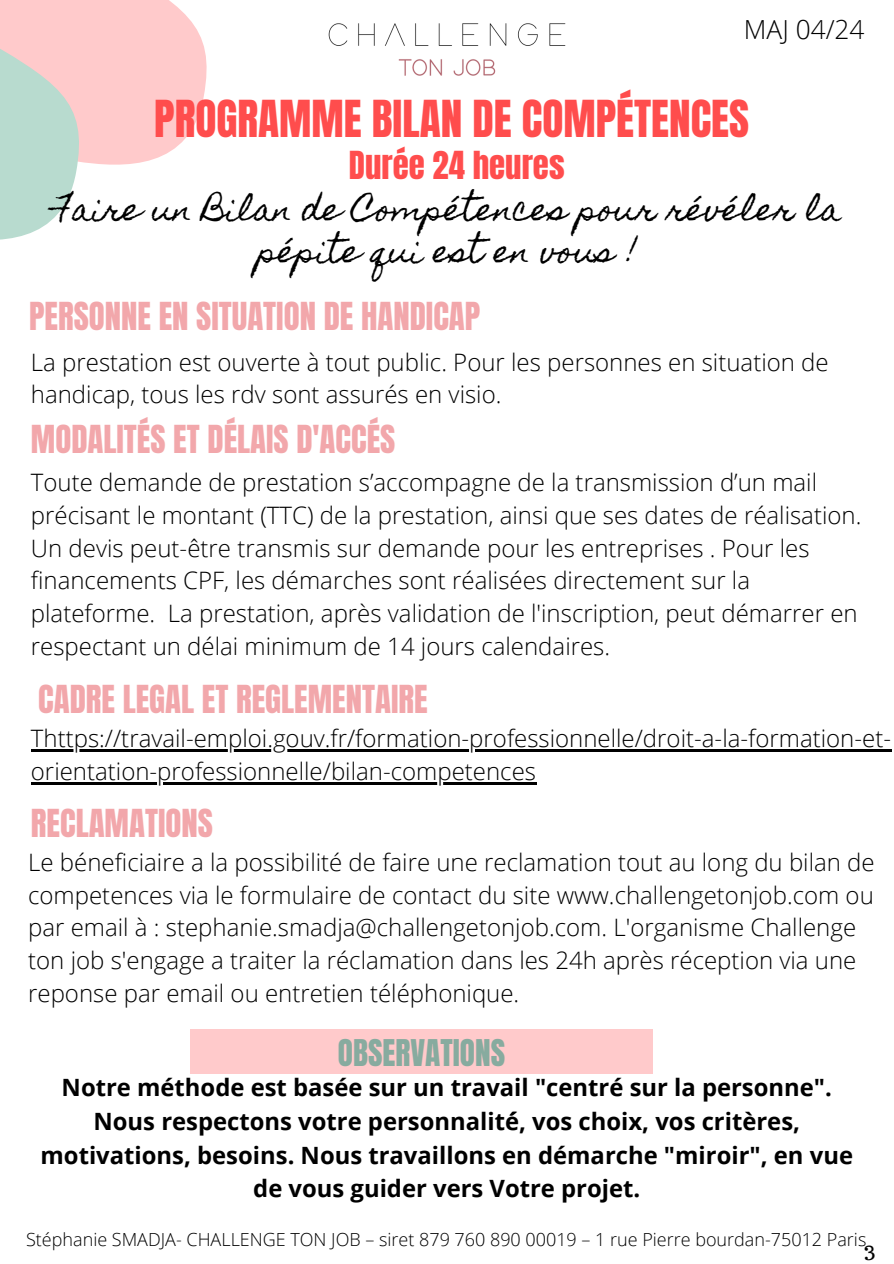
<style>
.page{position:relative;width:894px;height:1264px;background:#fff}
.page>*{position:absolute;margin:0;border:0;box-sizing:border-box;transform-origin:0 0}
.t1{font:43.35px "Anton";color:#ff4d4d}
.t2{font:32.85px "Anton";color:#f2a7ab}
.t3{font:32.85px "Anton";color:#ff4d4d}
.t4{font:31.35px "Anton";color:#87ab9f}
.t5{font:30.6px/42px "Homemade Apple";color:#000;text-align:center}
.t6{font:300 26.25px "Open Sans";color:#000}
.t7{font:300 24px/32.7px "Open Sans";color:#000}
.t8{font:700 23.85px/33.8px "Open Sans";color:#000;text-align:center}
.t9{font:21px "Trocchi";color:#000}
.t10{font:300 18px "Open Sans";color:#000}
</style>
<div class="page">
<img style="left:328px;top:23px;width:238px;height:53px">
<svg style="left:0;top:0;width:207px;height:240px"></svg>
<div style="left:190px;top:1029px;width:462px;height:44px;background:#ffcacb"></div>
<hr style="left:31px;top:749px;width:859px;height:2px;background:#000">
<hr style="left:31px;top:782px;width:505px;height:2px;background:#000">
<h5 class="t6" style="left:743px;top:11px;width:122px">MAJ 04/24</h5>
<h2 class="t1" style="left:154px;top:88px;width:596px">PROGRAMME BILAN DE COMPÉTENCES</h2>
<h2 class="t3" style="left:349px;top:141px;width:217px">Durée 24 heures</h2>
<p class="t5" style="left:54px;top:188px;width:789px">Faire un Bilan de Compétences pour révéler la pépite qui est en vous !</p>
<h6 class="t2" style="left:29px;top:293px;width:453px">PERSONNE EN SITUATION DE HANDICAP</h6>
<h2 class="t7" style="left:31px;top:345px;width:799px">La prestation est ouverte à tout public. Pour les personnes en situation de handicap, tous les rdv sont assurés en visio.</h2>
<h2 class="t2" style="left:31px;top:415px;width:366px">MODALITÉS ET DÉLAIS D'ACCÉS</h2>
<h6 class="t7" style="left:31px;top:465px;width:831px">Toute demande de prestation s’accompagne de la transmission d’un mail précisant le montant (TTC) de la prestation, ainsi que ses dates de réalisation.<br>Un devis peut-être transmis sur demande pour les entreprises . Pour les financements CPF, les démarches sont réalisées directement sur la plateforme. La prestation, après validation de l'inscription, peut démarrer en respectant un délai minimum de 14 jours calendaires.</h6>
<h2 class="t2" style="left:38px;top:675px;width:391px">CADRE LEGAL ET REGLEMENTAIRE</h2>
<h6 class="t7" style="left:31px;top:721px;width:861px">Thttps://travail-emploi.gouv.fr/formation-professionnelle/droit-a-la-formation-et-</h6>
<p class="t7" style="left:31px;top:754px;width:506px">orientation-professionnelle/bilan-competences</p>
<h2 class="t2" style="left:31px;top:799px;width:183px">RECLAMATIONS</h2>
<h6 class="t7" style="left:28px;top:845px;width:847px">Le béneficiaire a la possibilité de faire une reclamation tout au long du bilan de competences via le formulaire de contact du site www.challengetonjob.com ou par email à : stephanie.smadja@challengetonjob.com. L'organisme Challenge ton job s'engage a traiter la réclamation dans les 24h après réception via une reponse par email ou entretien téléphonique.</h6>
<h1 class="t4" style="left:338px;top:1030px;width:168px">OBSERVATIONS</h1>
<h4 class="t8" style="left:40px;top:1069px;width:813px">Notre méthode est basée sur un travail "centré sur la personne".<br>Nous respectons votre personnalité́, vos choix, vos critères, motivations, besoins. Nous travaillons en démarche "miroir", en vue de vous guider vers Votre projet.</h4>
<p class="t10" style="left:26px;top:1226px;width:841px">Stéphanie SMADJA- CHALLENGE TON JOB – siret 879 760 890 00019 – 1 rue Pierre bourdan-75012 Paris</p>
<h3 class="t9" style="left:864px;top:1235px;width:13px">3</h3>
</div>
